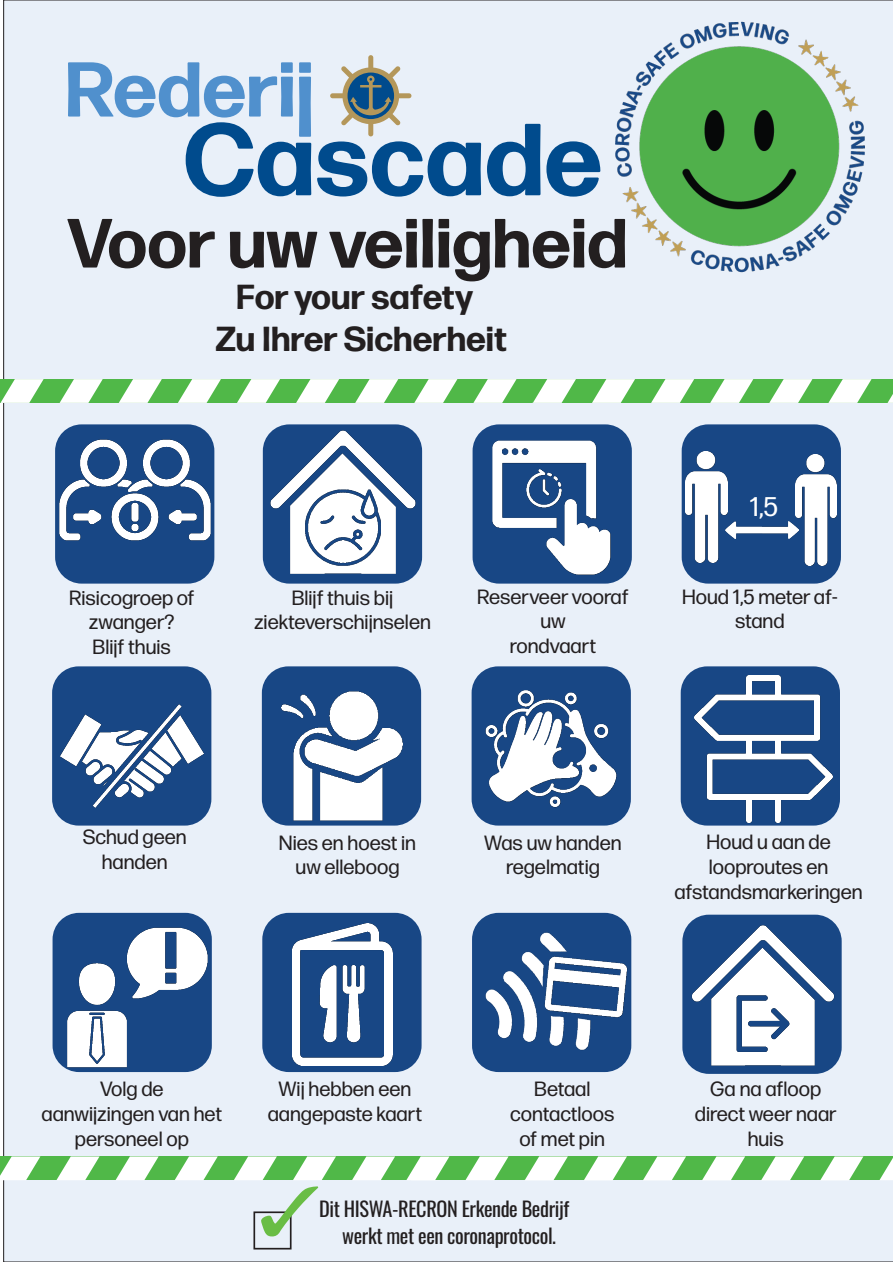
<style>
.page{position:relative;width:893px;height:1262px;background:#fff}
.page>*{position:absolute;margin:0;border:0;box-sizing:border-box;transform-origin:0 0}
.t1{font:700 69.45px "Forma DJR Text";color:#231f20}
.t2{font:700 34.65px/41.7px "Forma DJR Text";color:#231f20;text-align:center}
.t3{font:27px "Forma DJR Text";color:#fff}
.t4{font:20.55px/24.8px "Forma DJR Text";color:#231f20;text-align:center}
.t5{font:20.25px/27px "Oswald";letter-spacing:-.02em;color:#231f20;text-align:center}
</style>
<div class="page">
<div style="left:3px;top:0;width:889px;height:1262px;background:#e9f0f9"></div>
<svg style="left:68px;top:62px;width:243px;height:135px;background:#aac6e1"></svg>
<svg style="left:487px;top:124px;width:53px;height:72px;background:#6391bb"></svg>
<svg style="left:546px;top:141px;width:54px;height:56px;background:#5889b6"></svg>
<svg style="left:317px;top:55px;width:164px;height:142px;background:#a4bbcf"></svg>
<div style="left:681px;top:424px;width:159px;height:160px;background:#184785;border-radius:27px"></div>
<div style="left:472px;top:424px;width:160px;height:160px;background:#184785;border-radius:27px"></div>
<div style="left:52px;top:666px;width:159px;height:159px;background:#184785;border-radius:27px"></div>
<div style="left:680px;top:666px;width:160px;height:159px;background:#184785;border-radius:27px"></div>
<div style="left:471px;top:666px;width:160px;height:159px;background:#184785;border-radius:27px"></div>
<div style="left:262px;top:666px;width:159px;height:159px;background:#184785;border-radius:27px"></div>
<div style="left:472px;top:913px;width:159px;height:159px;background:#184785;border-radius:27px"></div>
<div style="left:262px;top:913px;width:159px;height:159px;background:#184785;border-radius:27px"></div>
<img style="left:695px;top:676px;width:137px;height:146px">
<img style="left:292px;top:923px;width:100px;height:142px">
<img style="left:472px;top:683px;width:157px;height:156px">
<img style="left:48px;top:415px;width:174px;height:174px">
<img style="left:469px;top:437px;width:164px;height:164px">
<img style="left:50px;top:915px;width:170px;height:169px">
<img style="left:247px;top:420px;width:193px;height:193px">
<img style="left:669px;top:915px;width:189px;height:189px">
<img style="left:481px;top:910px;width:153px;height:154px">
<img style="left:727px;top:522px;width:68px;height:17px">
<img style="left:685px;top:452px;width:42px;height:111px">
<img style="left:795px;top:454px;width:41px;height:111px">
<div style="left:253px;top:1211px;width:38px;height:38px;border:2px solid #231f20"></div>
<svg style="left:261px;top:1186px;width:57px;height:50px;background:#c5dec8"></svg>
<img style="left:60px;top:705px;width:143px;height:102px">
<div style="left:0;top:1156px;width:454px;height:24px;background:#50b848"></div>
<svg style="left:0;top:1156px;width:40px;height:24px"></svg>
<svg style="left:56px;top:1156px;width:43px;height:24px"></svg>
<svg style="left:115px;top:1156px;width:44px;height:24px"></svg>
<svg style="left:175px;top:1156px;width:43px;height:24px"></svg>
<svg style="left:234px;top:1156px;width:43px;height:24px"></svg>
<svg style="left:293px;top:1156px;width:43px;height:24px"></svg>
<svg style="left:352px;top:1156px;width:43px;height:24px"></svg>
<div style="left:406px;top:1156px;width:457px;height:24px;background:#50b848"></div>
<svg style="left:406px;top:1156px;width:44px;height:24px"></svg>
<svg style="left:465px;top:1156px;width:43px;height:24px"></svg>
<div style="left:524px;top:1156px;width:368px;height:24px;background:#50b848"></div>
<svg style="left:524px;top:1156px;width:44px;height:24px"></svg>
<svg style="left:584px;top:1156px;width:43px;height:24px"></svg>
<svg style="left:643px;top:1156px;width:43px;height:24px"></svg>
<svg style="left:702px;top:1156px;width:43px;height:24px"></svg>
<svg style="left:761px;top:1156px;width:43px;height:24px"></svg>
<svg style="left:820px;top:1156px;width:43px;height:24px"></svg>
<svg style="left:879px;top:1159px;width:13px;height:21px"></svg>
<div style="left:0;top:379px;width:339px;height:24px;background:#50b848"></div>
<svg style="left:1px;top:379px;width:43px;height:24px"></svg>
<svg style="left:60px;top:379px;width:43px;height:24px"></svg>
<svg style="left:119px;top:379px;width:43px;height:24px"></svg>
<svg style="left:178px;top:379px;width:43px;height:24px"></svg>
<div style="left:237px;top:379px;width:457px;height:24px;background:#50b848"></div>
<svg style="left:237px;top:379px;width:43px;height:24px"></svg>
<svg style="left:296px;top:379px;width:43px;height:24px"></svg>
<svg style="left:355px;top:379px;width:43px;height:24px"></svg>
<svg style="left:414px;top:379px;width:43px;height:24px"></svg>
<svg style="left:473px;top:379px;width:43px;height:24px"></svg>
<div style="left:533px;top:379px;width:359px;height:24px;background:#50b848"></div>
<svg style="left:532px;top:379px;width:44px;height:24px"></svg>
<svg style="left:592px;top:379px;width:43px;height:24px"></svg>
<svg style="left:651px;top:379px;width:43px;height:24px"></svg>
<svg style="left:710px;top:379px;width:43px;height:24px"></svg>
<svg style="left:769px;top:379px;width:43px;height:24px"></svg>
<svg style="left:828px;top:379px;width:43px;height:24px"></svg>
<svg style="left:887px;top:395px;width:5px;height:8px"></svg>
<img style="left:205px;top:688px;width:273px;height:136px">
<img style="left:613px;top:20px;width:252px;height:252px">
<h1 class="t1" style="left:67px;top:215px;width:561px">Voor uw veiligheid</h1>
<h2 class="t2" style="left:215px;top:280px;width:293px">For your safety<br>Zu Ihrer Sicherheit</h2>
<p class="t4" style="left:69px;top:587px;width:127px">Risicogroep of zwanger?<br>Blijf thuis</p>
<p class="t4" style="left:254px;top:587px;width:178px">Blijf thuis bij ziekteverschijnselen</p>
<p class="t4" style="left:477px;top:586px;width:153px">Reserveer vooraf uw<br>rondvaart</p>
<h3 class="t3" style="left:749px;top:495px;width:30px">1,5</h3>
<p class="t4" style="left:682px;top:586px;width:157px">Houd 1,5 meter af&shy;stand</p>
<p class="t4" style="left:83px;top:827px;width:106px">Schud geen handen</p>
<p class="t4" style="left:279px;top:832px;width:139px">Nies en hoest in uw elleboog</p>
<p class="t4" style="left:484px;top:832px;width:139px">Was uw handen regelmatig</p>
<p class="t4" style="left:674px;top:832px;width:190px">Houd u aan de looproutes en afstandsmarkeringen</p>
<p class="t4" style="left:41px;top:1079px;width:182px">Volg de aanwijzingen van het personeel op</p>
<p class="t4" style="left:695px;top:1079px;width:143px">Ga na afloop direct weer naar huis</p>
<p class="t4" style="left:268px;top:1079px;width:156px">Wij hebben een aangepaste kaart</p>
<p class="t4" style="left:510px;top:1079px;width:105px">Betaal contactloos of met pin</p>
<p class="t5" style="left:319px;top:1197px;width:251px">Dit HISWA-RECRON Erkende Bedrijf werkt met een coronaprotocol.</p>
</div>
